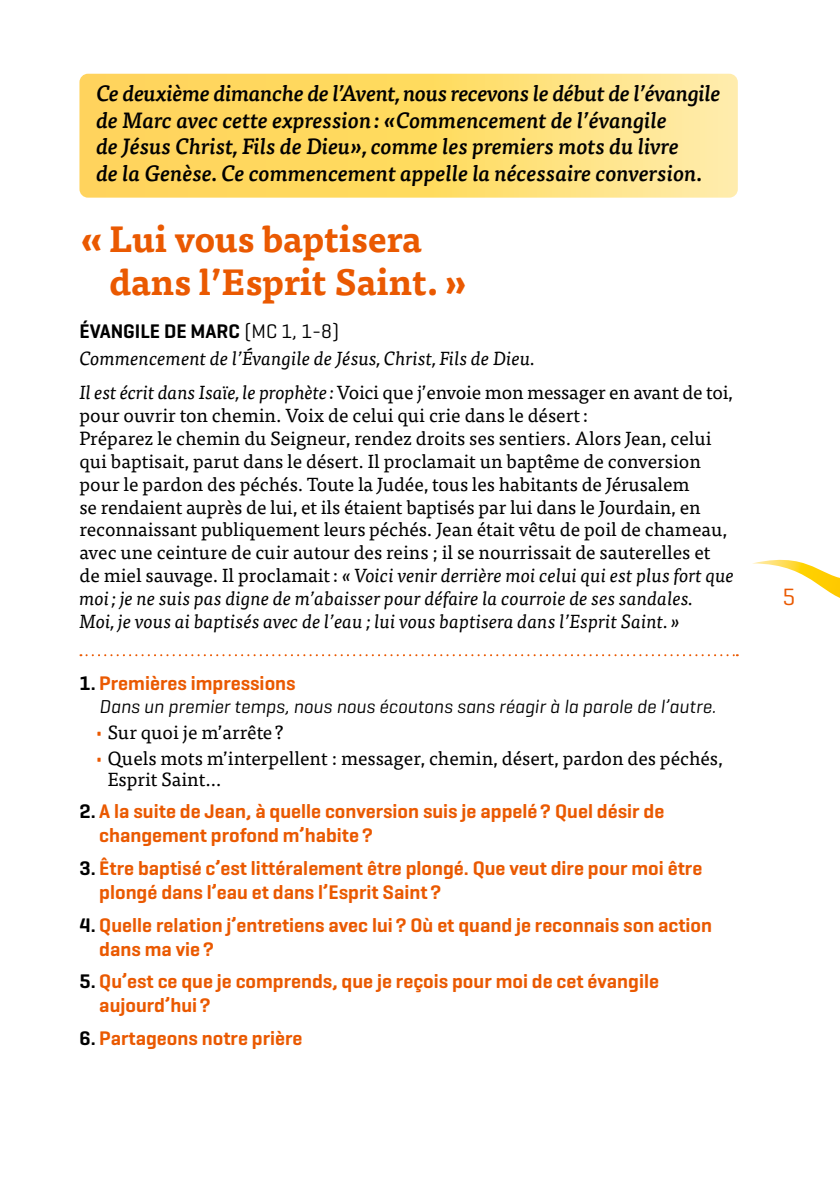
<style>
.page{position:relative;width:840px;height:1191px;background:#fff}
.page>*{position:absolute;margin:0;border:0;box-sizing:border-box;transform-origin:0 0}
.t1{font:700 36px/43.2px "Tisa OT";color:#ea5901}
.t2{font:24px "Geogrotesque";color:#ea5901}
.t3{font:italic 500 22px/26.4px "Tisa OT";color:#000}
.t4{font:600 20px/24px "Geogrotesque";color:#ea5901}
.t5{font:600 20px "Geogrotesque";color:#000}
.t6{font:19px/22.8px "Tisa OT";color:#000}
.t7{font:italic 19px/34.2px "Tisa OT";color:#000}
.t8{font:italic 19px "Geogrotesque";color:#000}
.s1{font-weight:400}
.s2{font-style:normal}
.s3{font-style:italic}
.s4{color:#000}
.s5{font-family:"Geogrotesque";font-weight:700;color:#ea5901}
</style>
<div class="page">
<svg style="left:753px;top:559px;width:86px;height:39px"></svg>
<svg style="left:79px;top:74px;width:658px;height:124px;background:#ffdd71"></svg>
<svg style="left:80px;top:654px;width:657px;height:2px"></svg>
<p class="t3" style="left:96px;top:81px;width:625px">Ce deuxième dimanche de l’Avent, nous recevons le début de l’évangile de Marc avec cette expression: «Commencement de l’évangile<br>de Jésus Christ, Fils de Dieu», comme les premiers mots du livre<br>de la Genèse. Ce commencement appelle la nécessaire conversion.</p>
<h1 class="t1" style="left:109px;top:219px;width:360px;text-indent:-30px">«Lui vous baptisera dans l’Esprit Saint.»</h1>
<p class="t5" style="left:79px;top:319px;width:261px">ÉVANGILE DE MARC <span class="s1">(MC 1, 1-8)</span></p>
<p class="t7" style="left:79px;top:342px;width:654px">Commencement de l’Évangile de Jésus, Christ, Fils de Dieu.<br>Il est écrit dans Isaïe, le prophète: <span class="s2">Voici que j’envoie mon messager en avant de toi,</span></p>
<p class="t6" style="left:79px;top:404px;width:656px">pour ouvrir ton chemin. Voix de celui qui crie dans le désert:<br>Préparez le chemin du Seigneur, rendez droits ses sentiers. Alors Jean, celui qui baptisait, parut dans le désert. Il proclamait un baptême de conversion pour le pardon des péchés. Toute la Judée, tous les habitants de Jérusalem<br>se rendaient auprès de lui, et ils étaient baptisés par lui dans le Jourdain, en reconnaissant publiquement leurs péchés. Jean était vêtu de poil de chameau, avec une ceinture de cuir autour des reins ; il se nourrissait de sauterelles et de miel sauvage. Il proclamait: <span class="s3">«Voici venir derrière moi celui qui est plus fort que moi; je ne suis pas digne de m’abaisser pour défaire la courroie de ses sandales.<br>Moi, je vous ai baptisés avec de l’eau ; lui vous baptisera dans l’Esprit Saint.»</span></p>
<p class="t4" style="left:79px;top:671px;width:217px"><span class="s4">1.</span> Premières impressions</p>
<p class="t8" style="left:99px;top:694px;width:617px">Dans un premier temps, nous nous écoutons sans réagir à la parole de l’autre.</p>
<p class="t6" style="left:96px;top:721px;width:188px"><span class="s5">•</span> Sur quoi je m’arrête ?</p>
<p class="t6" style="left:108px;top:748px;width:616px;line-height:20.6px;text-indent:-11px"><span class="s5">•</span> Quels mots m’interpellent : messager, chemin, désert, pardon des péchés,<br>Esprit Saint…</p>
<p class="t4" style="left:99px;top:799px;width:566px;text-indent:-20px"><span class="s4">2.</span> A la suite de Jean, à quelle conversion suis je appelé? Quel désir de changement profond m’habite?</p>
<p class="t4" style="left:99px;top:856px;width:604px;text-indent:-20px"><span class="s4">3.</span> Être baptisé c’est littéralement être plongé. Que veut dire pour moi être plongé dans l’eau et dans l’Esprit Saint?</p>
<p class="t4" style="left:99px;top:912px;width:614px;text-indent:-20px"><span class="s4">4.</span> Quelle relation j’entretiens avec lui? Où et quand je reconnais son action dans ma vie?</p>
<p class="t4" style="left:99px;top:969px;width:561px;text-indent:-20px"><span class="s4">5.</span> Qu’est ce que je comprends, que je reçois pour moi de cet évangile aujourd’hui?</p>
<p class="t4" style="left:79px;top:1025px;width:224px"><span class="s4">6.</span> Partageons notre prière</p>
<p class="t2" style="left:782px;top:581px;width:15px">5</p>
</div>
